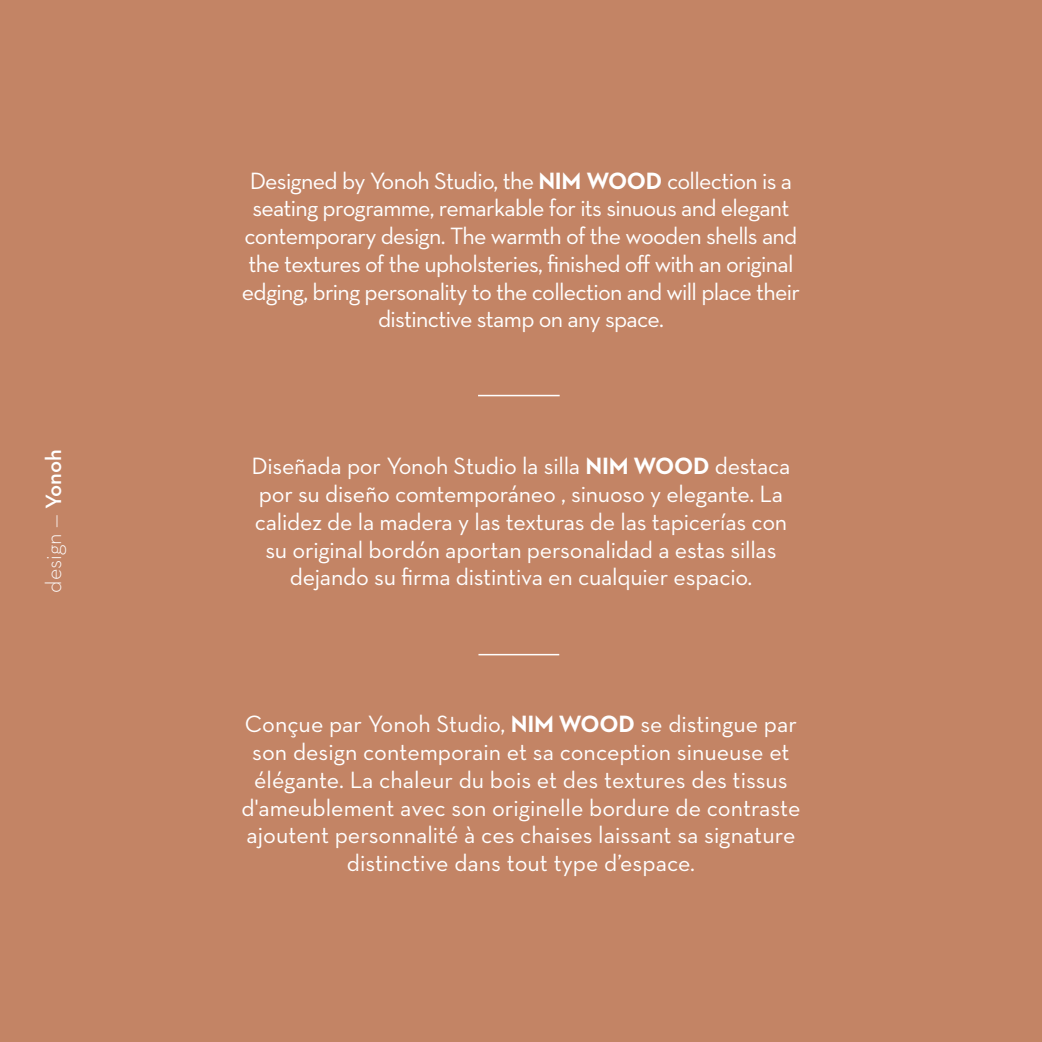
<style>
.page{position:relative;width:1042px;height:1042px;background:#c38465}
.page>*{position:absolute;margin:0;border:0;box-sizing:border-box;transform-origin:0 0}
.t1{font:24px/27.8px "Neutra Text";letter-spacing:-.01em;color:#fff;text-align:center}
.t2{font:24px/27.8px "Neutra Text";letter-spacing:-.03em;color:#fff;text-align:center}
.t3{font:300 22.5px "Neutra Text";color:#fff}
.s1{font-weight:600}
.s2{font-weight:700}
</style>
<div class="page">
<hr style="left:478px;top:654px;width:81px;height:1px;background:#fff">
<hr style="left:478px;top:395px;width:82px;height:1px;background:#fff">
<p class="t3" style="left:40px;top:593px;width:145px;rotate:-90deg">design — <span class="s1">Yonoh</span></p>
<p class="t2" style="left:242px;top:166px;width:559px">Designed by Yonoh Studio, the <span class="s2">NIM WOOD</span> collection is a seating programme, remarkable for its sinuous and elegant contemporary design. The warmth of the wooden shells and the textures of the upholsteries, finished off with an original edging, bring personality to the collection and will place their distinctive stamp on any space.</p>
<p class="t1" style="left:251px;top:452px;width:540px">Diseñada por Yonoh Studio la silla <span class="s2">NIM WOOD</span> destaca por su diseño comtemporáneo , sinuoso y elegante. La calidez de la madera y las texturas de las tapicerías con su original bordón aportan personalidad a estas sillas dejando su firma distintiva en cualquier espacio.</p>
<p class="t1" style="left:241px;top:710px;width:560px">Conçue par Yonoh Studio, <span class="s2">NIM WOOD</span> se distingue par son design contemporain et sa conception sinueuse et élégante. La chaleur du bois et des textures des tissus d'ameublement avec son originelle bordure de contraste ajoutent personnalité à ces chaises laissant sa signature distinctive dans tout type d’espace.</p>
</div>
